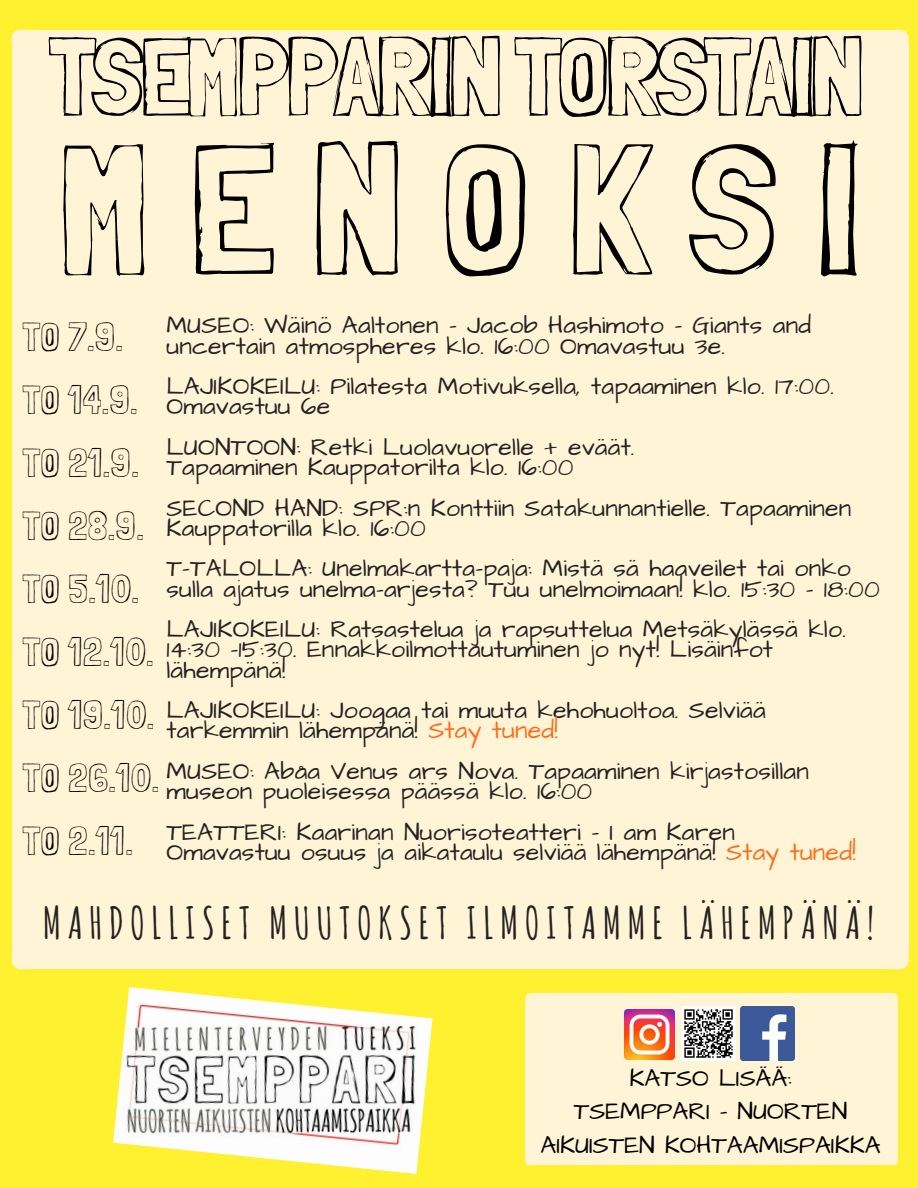
<style>
.page{position:relative;width:918px;height:1188px;background:#fff12f}
.page>*{position:absolute;margin:0;border:0;box-sizing:border-box;transform-origin:0 0}
.t1{font:186.75px "Londrina Sketch";letter-spacing:.19em;color:#000}
.t2{font:112.05px "Londrina Sketch";letter-spacing:-.06em;color:#000}
.t3{font:700 43.65px "Amatic SC";letter-spacing:.15em;color:#222}
.t4{font:40.5px/63px "Londrina Sketch";color:#000}
.t5{font:24.9px/20.2px "Architects Daughter";letter-spacing:.01em;color:#222}
.t6{font:24.9px/33.8px "Architects Daughter";color:#000;text-align:center}
.s1{color:#ff6b17}
</style>
<div class="page">
<svg style="left:895px;top:30px;width:14px;height:14px"></svg>
<div style="left:895px;top:44px;width:14px;height:913px;background:#fff4d6"></div>
<div style="left:25px;top:44px;width:870px;height:913px;background:#fff4d6"></div>
<div style="left:25px;top:30px;width:870px;height:14px;background:#fff4d6"></div>
<svg style="left:12px;top:30px;width:13px;height:14px"></svg>
<div style="left:12px;top:44px;width:13px;height:913px;background:#fff4d6"></div>
<div style="left:25px;top:956px;width:870px;height:13px;background:#fff4d6"></div>
<svg style="left:12px;top:957px;width:13px;height:12px"></svg>
<svg style="left:895px;top:957px;width:14px;height:12px"></svg>
<svg style="left:892px;top:994px;width:6px;height:5px"></svg>
<div style="left:892px;top:999px;width:6px;height:162px;background:#fff4d6"></div>
<div style="left:531px;top:999px;width:361px;height:162px;background:#fff4d6"></div>
<div style="left:531px;top:994px;width:361px;height:5px;background:#fff4d6"></div>
<svg style="left:526px;top:994px;width:5px;height:5px"></svg>
<div style="left:526px;top:999px;width:5px;height:162px;background:#fff4d6"></div>
<div style="left:531px;top:1160px;width:361px;height:5px;background:#fff4d6"></div>
<svg style="left:526px;top:1161px;width:5px;height:4px"></svg>
<svg style="left:892px;top:1161px;width:6px;height:4px"></svg>
<img style="left:740px;top:1007px;width:54px;height:54px">
<img style="left:682px;top:1007px;width:54px;height:54px">
<img style="left:113px;top:987px;width:319px;height:187px">
<img style="left:624px;top:1009px;width:51px;height:51px">
<h2 class="t2" style="left:48px;top:10px;width:820px">TSEMPPARINTORSTAIN</h2>
<h1 class="t1" style="left:58px;top:98px;width:806px">MENOKSI</h1>
<h3 class="t4" style="left:22px;top:305px;width:138px">TO 7.9.<br>TO 14.9.<br>TO 21.9.<br>TO 28.9.<br>TO 5.10.<br>TO 12.10.<br>TO 19.10.<br>TO 26.10.<br>TO 2.11.</h3>
<p class="t5" style="left:166px;top:316px;width:646px">MUSEO: Wäinö Aaltonen - Jacob Hashimoto - Giants and uncertain atmospheres klo. 16:00 Omavastuu 3e.</p>
<p class="t5" style="left:166px;top:377px;width:669px">LAJIKOKEILU: Pilatesta Motivuksella, tapaaminen klo. 17:00.<br>Omavastuu 6e</p>
<p class="t5" style="left:166px;top:438px;width:469px">LUONTOON: Retki Luolavuorelle + eväät.<br>Tapaaminen Kauppatorilta klo. 16:00</p>
<p class="t5" style="left:166px;top:498px;width:686px">SECOND HAND: SPR:n Konttiin Satakunnantielle. Tapaaminen<br>Kauppatorilla klo. 16:00</p>
<p class="t5" style="left:166px;top:559px;width:715px">T-TALOLLA: Unelmakartta-paja: Mistä sä haaveilet tai onko sulla ajatus unelma-arjesta? Tuu unelmoimaan! klo. 15:30 - 18:00</p>
<p class="t5" style="left:166px;top:620px;width:681px">LAJIKOKEILU: Ratsastelua ja rapsuttelua Metsäkylässä klo.<br>14:30 -15:30. Ennakkoilmottautuminen jo nyt! Lisäinfot lähempänä!</p>
<p class="t5" style="left:166px;top:701px;width:601px">LAJIKOKEILU: Joogaa tai muuta kehohuoltoa. Selviää tarkemmin lähempänä! <span class="s1">Stay tuned!</span></p>
<p class="t5" style="left:166px;top:762px;width:644px">MUSEO: Abåa Venus ars Nova. Tapaaminen kirjastosillan museon puoleisessa päässä klo. 16:00</p>
<p class="t5" style="left:166px;top:822px;width:691px">TEATTERI: Kaarinan Nuorisoteatteri - I am Karen<br>Omavastuu osuus ja aikataulu selviää lähempänä! <span class="s1">Stay tuned!</span></p>
<h3 class="t3" style="left:43px;top:895px;width:833px">MAHDOLLISET MUUTOKSET ILMOITAMME LÄHEMPÄNÄ!</h3>
<p class="t6" style="left:540px;top:1061px;width:342px">KATSO LISÄÄ:<br>TSEMPPARI - NUORTEN<br>AIKUISTEN KOHTAAMISPAIKKA</p>
</div>
